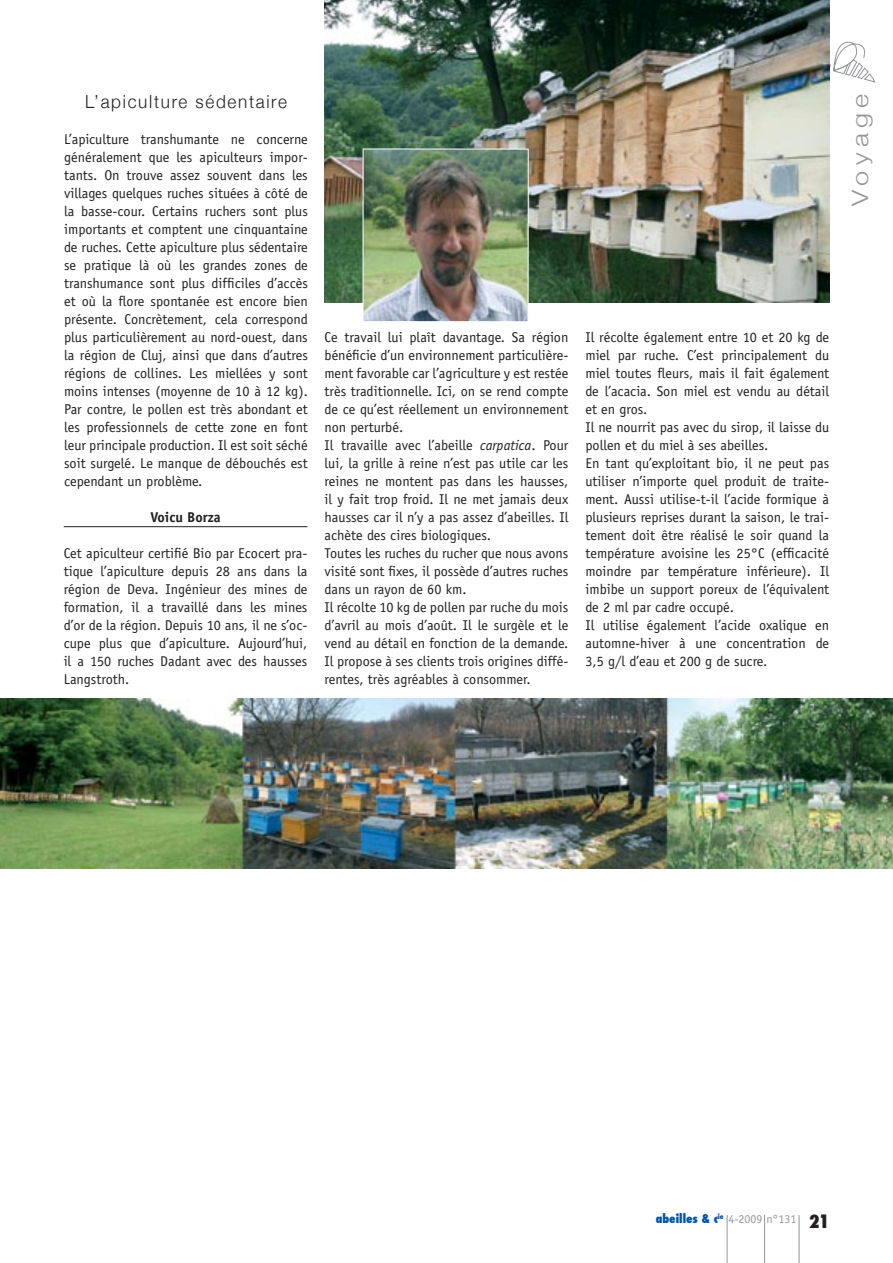
<style>
.page{position:relative;width:893px;height:1263px;background:#fff}
.page>*{position:absolute;margin:0;border:0;box-sizing:border-box;transform-origin:0 0}
.t1{font:300 22.5px "Helvetica Neue";letter-spacing:.2em;color:#939598;scale:1.2 1}
.t2{font:300 18px "Helvetica Neue";letter-spacing:.1em;color:#231f20;scale:.95 1}
.t3{font:800 condensed 18px "Futura";color:#231f20}
.t4{font:14.25px/18px "Officina Sans";color:#231f20;text-align:justify}
.t5{font:700 14.25px "Officina Sans";color:#231f20}
.t6{font:12px "Officina Sans";color:#939598}
.s1{font-style:italic}
.s2{font-family:"Futura";font-weight:800;font-stretch:condensed;color:#0054a6}
</style>
<div class="page">
<svg style="left:829px;top:39px;width:46px;height:44px"></svg>
<img style="left:0;top:698px;width:893px;height:170px">
<img style="left:324px;top:0;width:505px;height:302px">
<hr style="left:64px;top:526px;width:243px;height:1px;background:#231f20">
<img style="left:365px;top:151px;width:162px;height:169px">
<div style="left:363px;top:149px;width:166px;height:173px;border:1px solid #fff"></div>
<hr style="left:727px;top:1215px;width:1px;height:48px;background:#939598">
<hr style="left:764px;top:1215px;width:1px;height:48px;background:#939598">
<hr style="left:799px;top:1215px;width:1px;height:48px;background:#939598">
<p class="t2" style="left:85px;top:91px;width:214px">L’apiculture sédentaire</p>
<p class="t4" style="left:64px;top:130px;width:245px">L’apiculture transhumante ne concerne généralement que les apiculteurs impor&shy;tants. On trouve assez souvent dans les villages quelques ruches situées à côté de la basse-cour. Certains ruchers sont plus importants et comptent une cinquantaine de ruches. Cette apiculture plus sédentaire se pratique là où les grandes zones de transhumance sont plus difficiles d’accès et où la flore spontanée est encore bien présente. Concrètement, cela correspond plus particulièrement au nord-ouest, dans la région de Cluj, ainsi que dans d’autres régions de collines. Les miellées y sont moins intenses (moyenne de 10 à 12 kg).<br>Par contre, le pollen est très abondant et les professionnels de cette zone en font leur principale production. Il est soit séché soit surgelé. Le manque de débouchés est cependant un problème.</p>
<p class="t5" style="left:150px;top:508px;width:72px">Voicu Borza</p>
<p class="t4" style="left:64px;top:544px;width:245px">Cet apiculteur certifié Bio par Ecocert pra&shy;tique l’apiculture depuis 28 ans dans la région de Deva. Ingénieur des mines de formation, il a travaillé dans les mines d’or de la région. Depuis 10 ans, il ne s’oc&shy;cupe plus que d’apiculture. Aujourd’hui, il a 150 ruches Dadant avec des hausses Langstroth.</p>
<p class="t4" style="left:325px;top:328px;width:245px">Ce travail lui plaît davantage. Sa région bénéficie d’un environnement particulière&shy;ment favorable car l’agriculture y est restée très traditionnelle. Ici, on se rend compte de ce qu’est réellement un environnement non perturbé.</p>
<p class="t4" style="left:325px;top:436px;width:245px">Il travaille avec l’abeille <span class="s1">carpatica</span>. Pour lui, la grille à reine n’est pas utile car les reines ne montent pas dans les hausses, il y fait trop froid. Il ne met jamais deux hausses car il n’y a pas assez d’abeilles. Il achète des cires biologiques.</p>
<p class="t4" style="left:325px;top:544px;width:245px">Toutes les ruches du rucher que nous avons visité sont fixes, il possède d’autres ruches dans un rayon de 60 km.</p>
<p class="t4" style="left:325px;top:598px;width:245px">Il récolte 10 kg de pollen par ruche du mois d’avril au mois d’août. Il le surgèle et le vend au détail en fonction de la demande.<br>Il propose à ses clients trois origines diffé&shy;rentes, très agréables à consommer.</p>
<p class="t4" style="left:585px;top:328px;width:245px">Il récolte également entre 10 et 20 kg de miel par ruche. C’est principalement du miel toutes fleurs, mais il fait également de l’acacia. Son miel est vendu au détail et en gros.</p>
<p class="t4" style="left:585px;top:418px;width:245px">Il ne nourrit pas avec du sirop, il laisse du pollen et du miel à ses abeilles.</p>
<p class="t4" style="left:585px;top:454px;width:245px">En tant qu’exploitant bio, il ne peut pas utiliser n’importe quel produit de traite&shy;ment. Aussi utilise-t-il l’acide formique à plusieurs reprises durant la saison, le trai&shy;tement doit être réalisé le soir quand la température avoisine les 25°C (efficacité moindre par température inférieure). Il imbibe un support poreux de l’équivalent de 2 ml par cadre occupé.</p>
<p class="t4" style="left:585px;top:616px;width:245px">Il utilise également l’acide oxalique en automne-hiver à une concentration de 3,5 g/l d’eau et 200 g de sucre.</p>
<p class="t1" style="left:846px;top:206px;width:95px;rotate:-90deg">Voyage</p>
<p class="t6" style="left:656px;top:1211px;width:142px"><span class="s2">abeilles &amp; c</span><sup>ie</sup> 4-2009 n°131</p>
<p class="t3" style="left:809px;top:1209px;width:22px">21</p>
</div>
